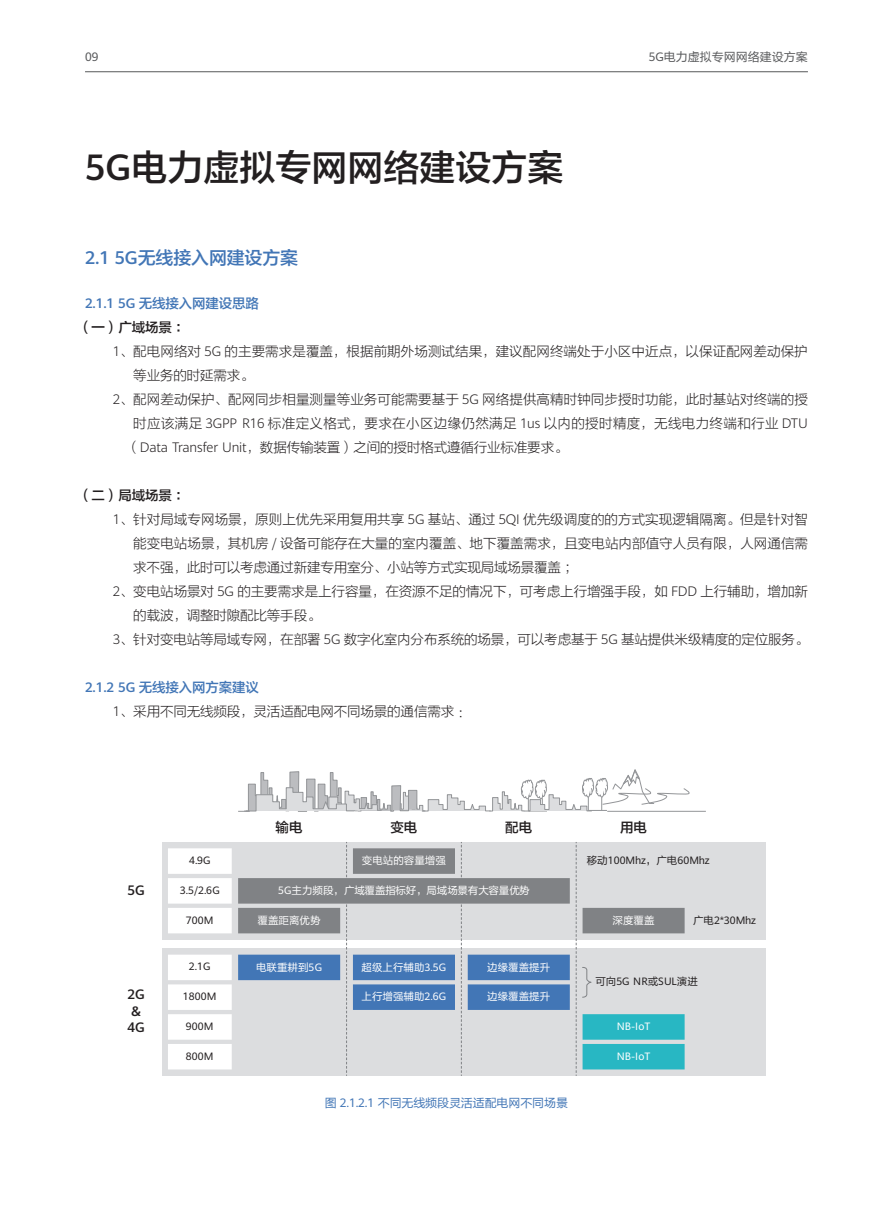
<style>
.page{position:relative;width:893px;height:1212px;background:#fff}
.page>*{position:absolute;margin:0;border:0;box-sizing:border-box;transform-origin:0 0}
.t1{font:36px "FZLTZHJW GB1 0";color:#231f20}
.t2{font:18px "FZLTZHJW GB1 0";letter-spacing:-.01em;color:#4276b6}
.t3{font:13.5px "FZLTXHJW GB1 0";letter-spacing:.005em;color:#231f20}
.t4{font:13.5px "FZLTXHJW GB1 0";letter-spacing:.025em;color:#231f20}
.t5{font:13.5px/24px "FZLTZHJW GB1 0";letter-spacing:-.01em;color:#4276b6}
.t6{font:13.5px "FZLTZHJW GB1 0";color:#231f20}
.t7{font:13.5px "FZLTZHK GBK1 0";color:#231f20}
.t8{font:500 13.5px/16.5px "Huawei Sans";color:#231f20}
.t9{font:12px "FZLTHJW GB1 0";letter-spacing:-.01em;color:#4276b6}
.t10{font:12px "FZLTHJW GB1 0";color:#57585a}
.t11{font:12px "Huawei Sans";color:#57585a}
.t12{font:10.5px "FZLTHK GBK1 0";color:#fff}
.t13{font:10.5px "Huawei Sans";letter-spacing:.015em;color:#231f20}
.t14{font:10.5px "Huawei Sans";letter-spacing:-.005em;color:#fff}
.s1{font-family:"Huawei Sans"}
.s2{font-family:"Huawei Sans";font-weight:500}
.s3{color:#231f20}
.s4{font-family:"Huawei Sans";font-weight:300}
.s5{font-family:"FZLTHK GBK1 0"}
</style>
<div class="page">
<hr style="left:85px;top:71px;width:723px;height:1px;background:#57585a">
<div style="left:162px;top:842px;width:603px;height:98px;background:#dcdddf"></div>
<div style="left:162px;top:948px;width:603px;height:128px;background:#dcdddf"></div>
<svg style="left:238px;top:842px;width:332px;height:234px"></svg>
<svg style="left:168px;top:848px;width:64px;height:85px;background:#fbfbfb"></svg>
<svg style="left:168px;top:955px;width:64px;height:114px;background:#fafbfb"></svg>
<svg style="left:576px;top:842px;width:109px;height:234px"></svg>
<hr style="left:607px;top:811px;width:99px;height:1px;background:#939598">
<svg style="left:238px;top:769px;width:455px;height:43px"></svg>
<p class="t11" style="left:85px;top:49px;width:15px">09</p>
<p class="t10" style="left:649px;top:51px;width:161px"><span class="s1">5G</span>电力虚拟专网网络建设方案</p>
<h1 class="t1" style="left:85px;top:148px;width:480px"><span class="s2">5G</span>电力虚拟专网网络建设方案</h1>
<h2 class="t2" style="left:85px;top:248px;width:215px"><span class="s2">2.1 5G</span>无线接入网建设方案</h2>
<p class="t5" style="left:78px;top:292px;width:182px;text-indent:7px"><span class="s2">2.1.1 5G</span> 无线接入网建设思路<span class="s3">（一）广域场景：</span></p>
<p class="t3" style="left:113px;top:344px;width:697px"><span class="s4">1</span>、配电网络对 <span class="s4">5G</span> 的主要需求是覆盖，根据前期外场测试结果，建议配网终端处于小区中近点，以保证配网差动保护</p>
<p class="t3" style="left:133px;top:368px;width:122px">等业务的时延需求。</p>
<p class="t3" style="left:113px;top:392px;width:697px"><span class="s4">2</span>、配网差动保护、配网同步相量测量等业务可能需要基于 <span class="s4">5G</span> 网络提供高精时钟同步授时功能，此时基站对终端的授</p>
<p class="t4" style="left:133px;top:416px;width:676px">时应该满足 <span class="s4">3GPP R16</span> 标准定义格式，要求在小区边缘仍然满足 <span class="s4">1us</span> 以内的授时精度，无线电力终端和行业 <span class="s4">DTU</span></p>
<p class="t3" style="left:127px;top:440px;width:442px">（<span class="s4">Data Transfer Unit</span>，数据传输装置）之间的授时格式遵循行业标准要求。</p>
<p class="t6" style="left:78px;top:488px;width:112px">（二）局域场景：</p>
<p class="t3" style="left:113px;top:512px;width:697px"><span class="s4">1</span>、针对局域专网场景，原则上优先采用复用共享 <span class="s4">5G</span> 基站、通过 <span class="s4">5QI</span> 优先级调度的的方式实现逻辑隔离。但是针对智</p>
<p class="t3" style="left:133px;top:536px;width:676px">能变电站场景，其机房 <span class="s4">/</span> 设备可能存在大量的室内覆盖、地下覆盖需求，且变电站内部值守人员有限，人网通信需</p>
<p class="t3" style="left:133px;top:560px;width:446px">求不强，此时可以考虑通过新建专用室分、小站等方式实现局域场景覆盖；</p>
<p class="t3" style="left:113px;top:584px;width:697px"><span class="s4">2</span>、变电站场景对 <span class="s4">5G</span> 的主要需求是上行容量，在资源不足的情况下，可考虑上行增强手段，如 <span class="s4">FDD</span> 上行辅助，增加新</p>
<p class="t3" style="left:133px;top:608px;width:189px">的载波，调整时隙配比等手段。</p>
<p class="t3" style="left:113px;top:632px;width:697px"><span class="s4">3</span>、针对变电站等局域专网，在部署 <span class="s4">5G</span> 数字化室内分布系统的场景，可以考虑基于 <span class="s4">5G</span> 基站提供米级精度的定位服务。</p>
<p class="t5" style="left:85px;top:676px;width:176px"><span class="s2">2.1.2 5G</span> 无线接入网方案建议</p>
<p class="t3" style="left:113px;top:704px;width:360px"><span class="s4">1</span>、采用不同无线频段，灵活适配电网不同场景的通信需求：</p>
<p class="t8" style="left:128px;top:881px;width:19px">5G</p>
<p class="t8" style="left:128px;top:986px;width:19px">2G &amp;<br>4G</p>
<p class="t13" style="left:189px;top:853px;width:23px">4.9G</p>
<p class="t13" style="left:180px;top:883px;width:41px">3.5/2.6G</p>
<p class="t13" style="left:186px;top:912px;width:29px">700M</p>
<p class="t13" style="left:189px;top:959px;width:23px">2.1G</p>
<p class="t13" style="left:183px;top:989px;width:35px">1800M</p>
<p class="t13" style="left:186px;top:1019px;width:29px">900M</p>
<p class="t13" style="left:186px;top:1049px;width:29px">800M</p>
<p class="t7" style="left:276px;top:820px;width:28px">输电</p>
<p class="t7" style="left:390px;top:820px;width:28px">变电</p>
<p class="t7" style="left:505px;top:820px;width:28px">配电</p>
<p class="t7" style="left:620px;top:820px;width:28px">用电</p>
<p class="t12" style="left:362px;top:855px;width:86px">变电站的容量增强</p>
<p class="t12" style="left:278px;top:884px;width:253px"><span class="s1">5G</span>主力频段，广域覆盖指标好，局域场景有大容量优势</p>
<p class="t13" style="left:587px;top:853px;width:124px"><span class="s5">移动</span>100Mhz<span class="s5">，广电</span>60Mhz</p>
<p class="t12" style="left:258px;top:914px;width:64px">覆盖距离优势</p>
<p class="t12" style="left:613px;top:914px;width:43px">深度覆盖</p>
<p class="t13" style="left:693px;top:912px;width:64px"><span class="s5">广电</span>2*30Mhz</p>
<p class="t12" style="left:256px;top:961px;width:68px">电联重耕到<span class="s1">5G</span></p>
<p class="t12" style="left:362px;top:961px;width:86px">超级上行辅助<span class="s1">3.5G</span></p>
<p class="t12" style="left:487px;top:961px;width:64px">边缘覆盖提升</p>
<p class="t12" style="left:487px;top:991px;width:64px">边缘覆盖提升</p>
<p class="t12" style="left:362px;top:991px;width:86px">上行增强辅助<span class="s1">2.6G</span></p>
<p class="t9" style="left:325px;top:1097px;width:244px">图 <span class="s1">2.1.2.1</span> 不同无线频段灵活适配电网不同场景</p>
<p class="t13" style="left:595px;top:974px;width:104px"><span class="s5">可向</span>5G NR<span class="s5">或</span>SUL<span class="s5">演进</span></p>
<p class="t14" style="left:617px;top:1019px;width:35px">NB-IoT</p>
<p class="t14" style="left:617px;top:1049px;width:35px">NB-IoT</p>
</div>
